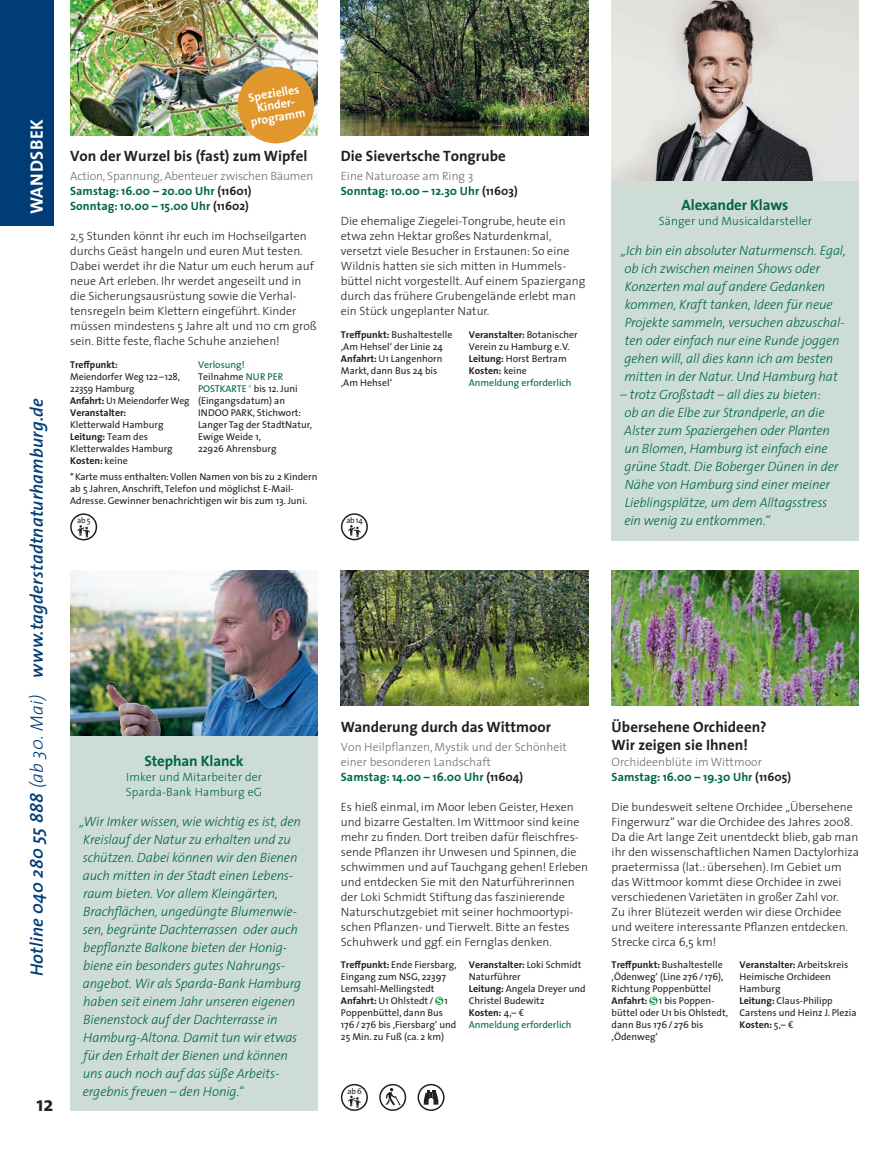
<style>
.page{position:relative;width:893px;height:1149px;background:#fff}
.page>*{position:absolute;margin:0;border:0;box-sizing:border-box;transform-origin:0 0}
.t1{font:700 20.7px "The Sans";color:#231f20}
.t2{font:italic 600 18px "The Sans";letter-spacing:.01em;color:#003d76}
.t3{font:700 18px "The Sans";letter-spacing:.03em;color:#fff}
.t4{font:700 15px/18px "The Sans";color:#231f20}
.t5{font:700 15px "The Sans";letter-spacing:-.01em;color:#064}
.t6{font:italic 300 13.5px/18px "The Sans";letter-spacing:-.01em;color:#064}
.t7{font:300 12px/15px "The Sans";color:#231f20}
.t8{font:700 12px/15px "The Sans";letter-spacing:.005em;color:#064}
.t9{font:300 12px/15px "The Sans";color:#6c6d70}
.t10{font:300 12px/15px "The Sans";letter-spacing:.01em;color:#064}
.t11{font:700 12px/12px "The Sans";color:#fff;text-align:center}
.t12{font:9.9px/12px "The Sans";color:#231f20}
.t13{font:700 9.9px "The Sans";color:#231f20}
.t14{font:8.25px "The Sans";letter-spacing:-.03em;color:#231f20}
.s1{font-weight:300}
.s2{font-weight:300;color:#6c6d70}
.s3{color:#231f20}
.s4{font-weight:700}
.s5{color:#064}
.s6{color:#8fc63e}
.s7{font-weight:700;color:#064}
.s8{font-weight:700;color:#231f20}
</style>
<div class="page">
<img style="left:341px;top:0;width:247px;height:135px">
<img style="left:70px;top:0;width:247px;height:135px">
<div style="left:341px;top:513px;width:27px;height:27px;border:2px solid #231f20;border-radius:50%"></div>
<svg style="left:348px;top:525px;width:13px;height:11px"></svg>
<div style="left:379px;top:1083px;width:27px;height:27px;border:2px solid #231f20;border-radius:50%"></div>
<svg style="left:386px;top:1087px;width:14px;height:18px"></svg>
<div style="left:418px;top:1083px;width:27px;height:27px;border:2px solid #231f20;border-radius:50%"></div>
<svg style="left:424px;top:1090px;width:14px;height:14px"></svg>
<div style="left:341px;top:1083px;width:27px;height:27px;border:2px solid #231f20;border-radius:50%"></div>
<svg style="left:348px;top:1095px;width:13px;height:12px"></svg>
<img style="left:612px;top:570px;width:247px;height:135px">
<img style="left:341px;top:570px;width:247px;height:135px">
<div style="left:70px;top:513px;width:27px;height:27px;border:2px solid #231f20;border-radius:50%"></div>
<svg style="left:77px;top:525px;width:13px;height:12px"></svg>
<div style="left:0;top:0;width:54px;height:225px;background:#003d76"></div>
<svg style="left:649px;top:996px;width:9px;height:8px"></svg>
<svg style="left:651px;top:996px;width:5px;height:7px"></svg>
<svg style="left:435px;top:996px;width:8px;height:8px"></svg>
<svg style="left:436px;top:996px;width:6px;height:7px"></svg>
<div style="left:70px;top:735px;width:247px;height:375px;background:#cdddd5"></div>
<img style="left:70px;top:570px;width:247px;height:165px">
<div style="left:612px;top:180px;width:247px;height:360px;background:#cdddd5"></div>
<img style="left:612px;top:0;width:247px;height:180px">
<div style="left:238px;top:67px;width:76px;height:76px;background:#e2972d;border-radius:50%"></div>
<h2 class="t3" style="left:22px;top:214px;width:97px;rotate:-90deg">WANDSBEK</h2>
<h2 class="t2" style="left:22px;top:976px;width:579px;rotate:-90deg">Hotline 040 280 55 888 <span class="s1">(ab 30. Mai)</span> www.tagderstadtnaturhamburg.de</h2>
<h1 class="t1" style="left:36px;top:1086px;width:19px">12</h1>
<p class="t11" style="left:245px;top:92px;width:57px;rotate:-10deg">Spezielles<br>Kinder&shy;programm</p>
<p class="t4" style="left:70px;top:147px;width:239px">Von der Wurzel bis (fast) zum Wipfel</p>
<p class="t8" style="left:70px;top:168px;width:245px"><span class="s2">Action, Spannung, Abenteuer zwischen Bäumen<br></span>Samstag: 16.00 – 20.00 Uhr <span class="s3">(11601)<br></span>Sonntag: 10.00 – 15.00 Uhr <span class="s3">(11602)</span></p>
<p class="t7" style="left:70px;top:228px;width:248px">2,5 Stunden könnt ihr euch im Hochseilgarten durchs Geäst hangeln und euren Mut testen.<br>Dabei werdet ihr die Natur um euch herum auf neue Art erleben. Ihr werdet angeseilt und in die Sicherungsausrüstung sowie die Verhal&shy;tensregeln beim Klettern eingeführt. Kinder müssen mindestens 5 Jahre alt und 110 cm groß sein. Bitte feste, flache Schuhe anziehen!</p>
<p class="t13" style="left:70px;top:356px;width:49px">Treffpunkt:</p>
<p class="t12" style="left:70px;top:370px;width:121px">Meiendorfer Weg 122–128,<br>22359 Hamburg<br><span class="s4">Anfahrt:</span> U1 Meiendorfer Weg<br><span class="s4">Veranstalter:</span></p>
<p class="t12" style="left:70px;top:418px;width:104px">Kletterwald Hamburg<br><span class="s4">Leitung:</span> Team des<br>Kletterwaldes Hamburg<br><span class="s4">Kosten:</span> keine</p>
<p class="t12" style="left:198px;top:358px;width:115px"><span class="s5">Verlosung!<br></span>Teilnahme <span class="s5">NUR PER<br>POSTKARTE</span><span class="s6">*</span> bis 12. Juni (Eingangsdatum) an<br>INDOO PARK, Stichwort:<br>Langer Tag der StadtNatur,<br>Ewige Weide 1,<br>22926 Ahrensburg</p>
<p class="t12" style="left:70px;top:470px;width:249px">*Karte muss enthalten: Vollen Namen von bis zu 2 Kindern ab 5 Jahren, Anschrift, Telefon und möglichst E-Mail-<br>Adresse. Gewinner benachrichtigen wir bis zum 13. Juni.</p>
<p class="t14" style="left:77px;top:513px;width:15px">ab 5</p>
<p class="t5" style="left:144px;top:747px;width:101px">Stephan Klanck</p>
<p class="t10" style="left:126px;top:768px;width:138px">Imker und Mitarbeiter der<br>Sparda-Bank Hamburg eG</p>
<p class="t6" style="left:80px;top:811px;width:223px">„Wir Imker wissen, wie wichtig es ist, den Kreislauf der Natur zu erhalten und zu schützen. Dabei können wir den Bienen auch mitten in der Stadt einen Lebens&shy;raum bieten. Vor allem Kleingärten, Brachflächen, ungedüngte Blumenwie&shy;sen, begrünte Dachterrassen oder auch bepflanzte Balkone bieten der Honig&shy;biene ein besonders gutes Nahrungs&shy;angebot. Wir als Sparda-Bank Hamburg haben seit einem Jahr unseren eigenen Bienenstock auf der Dachterrasse in Hamburg-Altona. Damit tun wir etwas für den Erhalt der Bienen und können uns auch noch auf das süße Arbeits&shy;ergebnis freuen – den Honig.“</p>
<p class="t4" style="left:341px;top:147px;width:166px">Die Sievertsche Tongrube</p>
<p class="t8" style="left:341px;top:168px;width:178px"><span class="s2">Eine Naturoase am Ring 3<br></span>Sonntag: 10.00 – 12.30 Uhr <span class="s3">(11603)</span></p>
<p class="t7" style="left:341px;top:213px;width:246px">Die ehemalige Ziegelei-Tongrube, heute ein etwa zehn Hektar großes Naturdenkmal, versetzt viele Besucher in Erstaunen: So eine Wildnis hatten sie sich mitten in Hummels&shy;büttel nicht vorgestellt. Auf einem Spaziergang durch das frühere Grubengelände erlebt man ein Stück ungeplanter Natur.</p>
<p class="t12" style="left:341px;top:328px;width:113px"><span class="s4">Treffpunkt:</span> Bushaltestelle ‚Am Hehsel‘ der Linie 24<br><span class="s4">Anfahrt:</span> U1 Langenhorn<br>Markt, dann Bus 24 bis ‚Am Hehsel‘</p>
<p class="t12" style="left:469px;top:328px;width:110px"><span class="s4">Veranstalter:</span> Botanischer<br>Verein zu Hamburg e.V.<br><span class="s4">Leitung:</span> Horst Bertram<br><span class="s4">Kosten:</span> keine<br><span class="s5">Anmeldung erforderlich</span></p>
<p class="t14" style="left:346px;top:513px;width:18px">ab 14</p>
<p class="t4" style="left:341px;top:717px;width:212px">Wanderung durch das Wittmoor</p>
<p class="t9" style="left:341px;top:738px;width:227px">Von Heilpflanzen, Mystik und der Schönheit einer besonderen Landschaft<br><span class="s7">Samstag: 14.00 – 16.00 Uhr</span> <span class="s8">(11604)</span></p>
<p class="t7" style="left:341px;top:798px;width:249px">Es hieß einmal, im Moor leben Geister, Hexen und bizarre Gestalten. Im Wittmoor sind keine mehr zu finden. Dort treiben dafür fleischfres&shy;sende Pflanzen ihr Unwesen und Spinnen, die schwimmen und auf Tauchgang gehen! Erleben und entdecken Sie mit den Naturführerinnen der Loki Schmidt Stiftung das faszinierende Naturschutzgebiet mit seiner hochmoortypi&shy;schen Pflanzen- und Tierwelt. Bitte an festes Schuhwerk und ggf. ein Fernglas denken.</p>
<p class="t12" style="left:341px;top:958px;width:117px"><span class="s4">Treffpunkt:</span> Ende Fiersbarg,<br>Eingang zum NSG, 22397<br>Lemsahl-Mellingstedt<br><span class="s4">Anfahrt:</span> U1 Ohlstedt / 1<br>Poppenbüttel, dann Bus<br>176/ 276 bis ‚Fiersbarg‘ und<br>25 Min. zu Fuß (ca. 2 km)</p>
<p class="t12" style="left:469px;top:958px;width:118px"><span class="s4">Veranstalter:</span> Loki Schmidt<br>Naturführer<br><span class="s4">Leitung:</span> Angela Dreyer und<br>Christel Budewitz<br><span class="s4">Kosten:</span> 4,– €<br><span class="s5">Anmeldung erforderlich</span></p>
<p class="t14" style="left:347px;top:1083px;width:16px">ab 6</p>
<p class="t5" style="left:682px;top:192px;width:108px">Alexander Klaws</p>
<p class="t10" style="left:659px;top:213px;width:155px">Sänger und Musicaldarsteller</p>
<p class="t6" style="left:621px;top:241px;width:226px">„Ich bin ein absoluter Naturmensch. Egal, ob ich zwischen meinen Shows oder Konzerten mal auf andere Gedanken kommen, Kraft tanken, Ideen für neue Projekte sammeln, versuchen abzuschal&shy;ten oder einfach nur eine Runde joggen gehen will, all dies kann ich am besten mitten in der Natur. Und Hamburg hat</p>
<p class="t6" style="left:620px;top:385px;width:219px">– trotz Großstadt – all dies zu bieten:<br>ob an die Elbe zur Strandperle, an die Alster zum Spaziergehen oder Planten un Blomen, Hamburg ist einfach eine grüne Stadt. Die Boberger Dünen in der Nähe von Hamburg sind einer meiner Lieblingsplätze, um dem Alltagsstress ein wenig zu entkommen.“</p>
<p class="t4" style="left:612px;top:717px;width:157px">Übersehene Orchideen?<br>Wir zeigen sie Ihnen!</p>
<p class="t9" style="left:612px;top:753px;width:181px">Orchideenblüte im Wittmoor<br><span class="s7">Samstag: 16.00 – 19.30 Uhr</span> <span class="s8">(11605)</span></p>
<p class="t7" style="left:612px;top:798px;width:249px">Die bundesweit seltene Orchidee „Übersehene Fingerwurz“ war die Orchidee des Jahres 2008.<br>Da die Art lange Zeit unentdeckt blieb, gab man ihr den wissenschaftlichen Namen Dactylorhiza praetermissa (lat.: übersehen). Im Gebiet um das Wittmoor kommt diese Orchidee in zwei verschiedenen Varietäten in großer Zahl vor.<br>Zu ihrer Blütezeit werden wir diese Orchidee und weitere interessante Pflanzen entdecken.<br>Strecke circa 6,5 km!</p>
<p class="t12" style="left:612px;top:958px;width:118px"><span class="s4">Treffpunkt:</span> Bushaltestelle ‚Ödenweg‘ (Line 276/ 176),<br>Richtung Poppenbüttel<br><span class="s4">Anfahrt:</span> 1 bis Poppen&shy;büttel oder U1 bis Ohlstedt, dann Bus 176/ 276 bis ‚Ödenweg‘</p>
<p class="t12" style="left:739px;top:958px;width:119px"><span class="s4">Veranstalter:</span> Arbeitskreis<br>Heimische Orchideen<br>Hamburg<br><span class="s4">Leitung:</span> Claus-Philipp<br>Carstens und Heinz J. Plezia<br><span class="s4">Kosten:</span> 5,– €</p>
</div>
